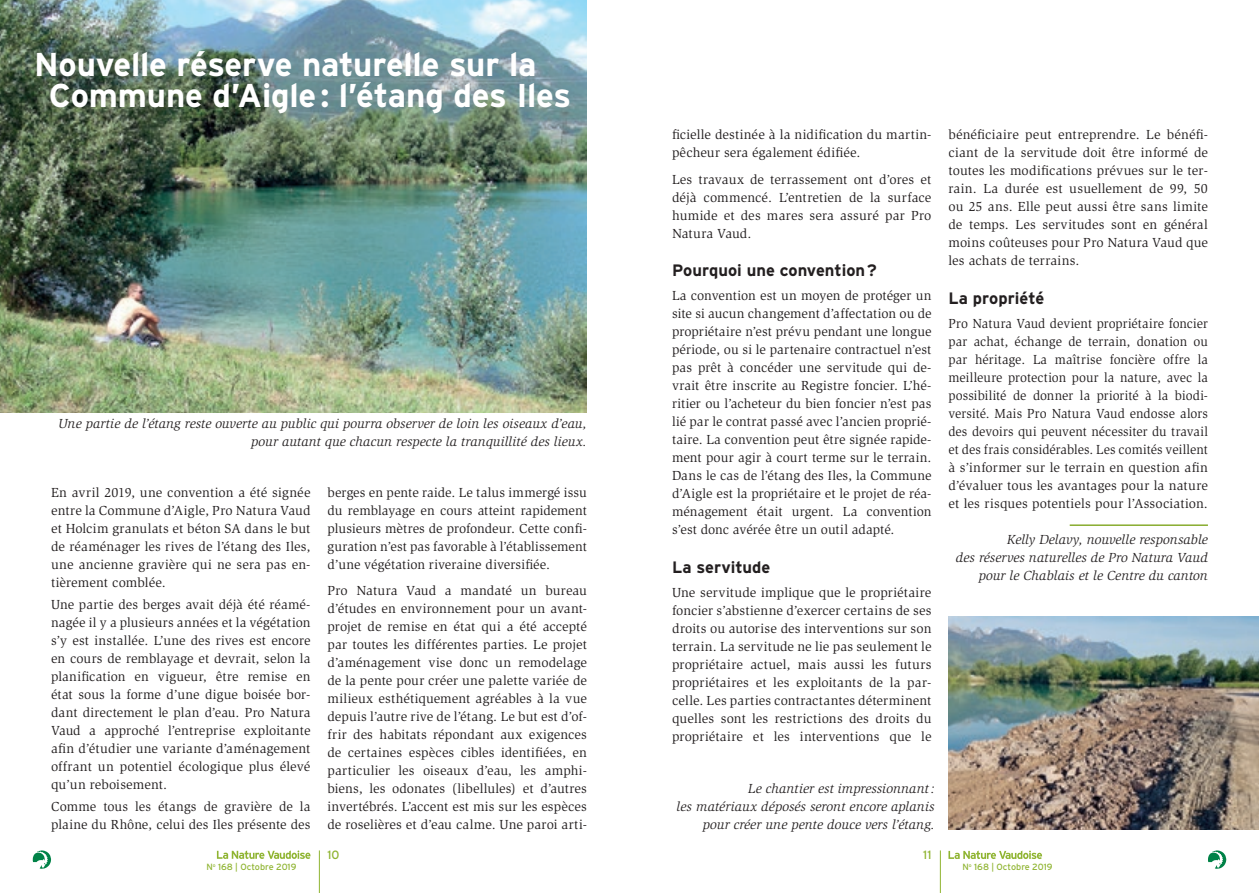
<style>
.page{position:relative;width:1259px;height:893px;background:#fff}
.page>*{position:absolute;margin:0;border:0;box-sizing:border-box;transform-origin:0 0}
.t1{font:700 33px/31.5px "Interstate";letter-spacing:-.005em;color:#fff}
.t2{font:700 16.5px "Interstate";color:#231f20}
.t3{font:13.5px/18px "Slimbach Std";letter-spacing:.01em;color:#231f20;text-align:justify}
.t4{font:13.5px/18px "Slimbach Std";letter-spacing:.01em;color:#231f20;text-align:justify;scale:.96 1}
.t5{font:italic 13.5px/18px "Slimbach Std";letter-spacing:.005em;color:#231f20;text-align:right}
.t6{font:12px "Interstate";color:#8fb431}
.t7{font:9px "Interstate";color:#8fb431}
</style>
<div class="page">
<hr style="left:319px;top:850px;width:1px;height:43px;background:#8fb431">
<svg style="left:33px;top:850px;width:18px;height:19px"></svg>
<hr style="left:940px;top:850px;width:1px;height:43px;background:#8fb431">
<svg style="left:1208px;top:850px;width:18px;height:19px"></svg>
<svg style="left:217px;top:850px;width:93px;height:9px"></svg>
<svg style="left:948px;top:851px;width:94px;height:8px"></svg>
<hr style="left:1069px;top:524px;width:139px;height:2px;background:#88ac2e">
<img style="left:948px;top:617px;width:311px;height:212px">
<img style="left:0;top:0;width:587px;height:412px">
<h1 class="t1" style="left:49px;top:48px;width:524px;text-indent:-15px">Nouvelle réserve naturelle sur la<br>Commune d’Aigle: l’étang des Iles</h1>
<p class="t5" style="left:59px;top:415px;width:530px">Une partie de l’étang reste ouverte au public qui pourra observer de loin les oiseaux d’eau, pour autant que chacun respecte la tranquillité des lieux.</p>
<p class="t3" style="left:51px;top:483px;width:261px">En avril 2019, une convention a été signée entre la Commune d’Aigle, Pro Natura Vaud et Holcim granulats et béton SA dans le but de réaménager les rives de l’étang des Iles, une ancienne gravière qui ne sera pas en&shy;tièrement comblée.</p>
<p class="t3" style="left:51px;top:595px;width:261px">Une partie des berges avait déjà été réamé&shy;nagée il y a plusieurs années et la végétation s’y est installée. L’une des rives est encore en cours de remblayage et devrait, selon la planification en vigueur, être remise en état sous la forme d’une digue boisée bor&shy;dant directement le plan d’eau. Pro Natura Vaud a approché l’entreprise exploitante afin d’étudier une variante d’aménagement offrant un potentiel écologique plus élevé qu’un reboisement.</p>
<p class="t3" style="left:51px;top:798px;width:261px">Comme tous les étangs de gravière de la plaine du Rhône, celui des Iles présente des</p>
<p class="t3" style="left:327px;top:483px;width:261px">berges en pente raide. Le talus immergé issu du remblayage en cours atteint rapidement plusieurs mètres de profondeur. Cette confi&shy;guration n’est pas favorable à l’établissement d’une végétation riveraine diversifiée.</p>
<p class="t3" style="left:327px;top:582px;width:261px">Pro Natura Vaud a mandaté un bureau d’études en environnement pour un avant&shy;projet de remise en état qui a été accepté par toutes les différentes parties. Le projet d’aménagement vise donc un remodelage de la pente pour créer une palette variée de milieux esthétiquement agréables à la vue depuis l’autre rive de l’étang. Le but est d’of&shy;frir des habitats répondant aux exigences de certaines espèces cibles identifiées, en particulier les oiseaux d’eau, les amphi&shy;biens, les odonates (libellules) et d’autres invertébrés. L’accent est mis sur les espèces de roselières et d’eau calme. Une paroi arti-</p>
<p class="t3" style="left:672px;top:126px;width:261px">ficielle destinée à la nidification du martin&shy;pêcheur sera également édifiée.</p>
<p class="t3" style="left:672px;top:170px;width:261px">Les travaux de terrassement ont d’ores et déjà commencé. L’entretien de la surface humide et des mares sera assuré par Pro Natura Vaud.</p>
<p class="t2" style="left:672px;top:261px;width:206px">Pourquoi une convention?</p>
<p class="t3" style="left:672px;top:287px;width:261px">La convention est un moyen de protéger un site si aucun changement d’affectation ou de propriétaire n’est prévu pendant une longue période, ou si le partenaire contractuel n’est pas prêt à concéder une servitude qui de&shy;vrait être inscrite au Registre foncier. L’hé&shy;ritier ou l’acheteur du bien foncier n’est pas lié par le contrat passé avec l’ancien proprié&shy;taire. La convention peut être signée rapide&shy;ment pour agir à court terme sur le terrain.<br>Dans le cas de l’étang des Iles, la Commune d’Aigle est la propriétaire et le projet de réa&shy;ménagement était urgent. La convention s’est donc avérée être un outil adapté.</p>
<p class="t2" style="left:672px;top:558px;width:100px">La servitude</p>
<p class="t3" style="left:672px;top:583px;width:261px">Une servitude implique que le propriétaire foncier s’abstienne d’exercer certains de ses droits ou autorise des interventions sur son terrain. La servitude ne lie pas seulement le propriétaire actuel, mais aussi les futurs propriétaires et les exploitants de la par&shy;celle. Les parties contractantes déterminent quelles sont les restrictions des droits du propriétaire et les interventions que le</p>
<p class="t5" style="left:676px;top:780px;width:260px">Le chantier est impressionnant:<br>les matériaux déposés seront encore aplanis pour créer une pente douce vers l’étang.</p>
<p class="t6" style="left:327px;top:848px;width:14px">10</p>
<p class="t6" style="left:923px;top:848px;width:10px">11</p>
<p class="t3" style="left:948px;top:126px;width:261px">bénéficiaire peut entreprendre. Le bénéfi&shy;ciant de la servitude doit être informé de toutes les modifications prévues sur le ter&shy;rain. La durée est usuellement de 99, 50 ou 25 ans. Elle peut aussi être sans limite de temps. Les servitudes sont en général moins coûteuses pour Pro Natura Vaud que les achats de terrains.</p>
<p class="t2" style="left:948px;top:289px;width:97px">La propriété</p>
<p class="t4" style="left:948px;top:314px;width:272px">Pro Natura Vaud devient propriétaire foncier par achat, échange de terrain, donation ou par héritage. La maîtrise foncière offre la meilleure protection pour la nature, avec la possibilité de donner la priorité à la biodi&shy;versité. Mais Pro Natura Vaud endosse alors des devoirs qui peuvent nécessiter du travail et des frais considérables. Les comités veillent à s’informer sur le terrain en question afin d’évaluer tous les avantages pour la nature et les risques potentiels pour l’Association.</p>
<p class="t5" style="left:956px;top:530px;width:254px">Kelly Delavy, nouvelle responsable<br>des réserves naturelles de Pro Natura Vaud pour le Chablais et le Centre du canton</p>
<p class="t7" style="left:206px;top:862px;width:92px">N<sup>o</sup> 168 | Octobre 2019</p>
<p class="t7" style="left:962px;top:862px;width:92px">N<sup>o</sup> 168 | Octobre 2019</p>
</div>
